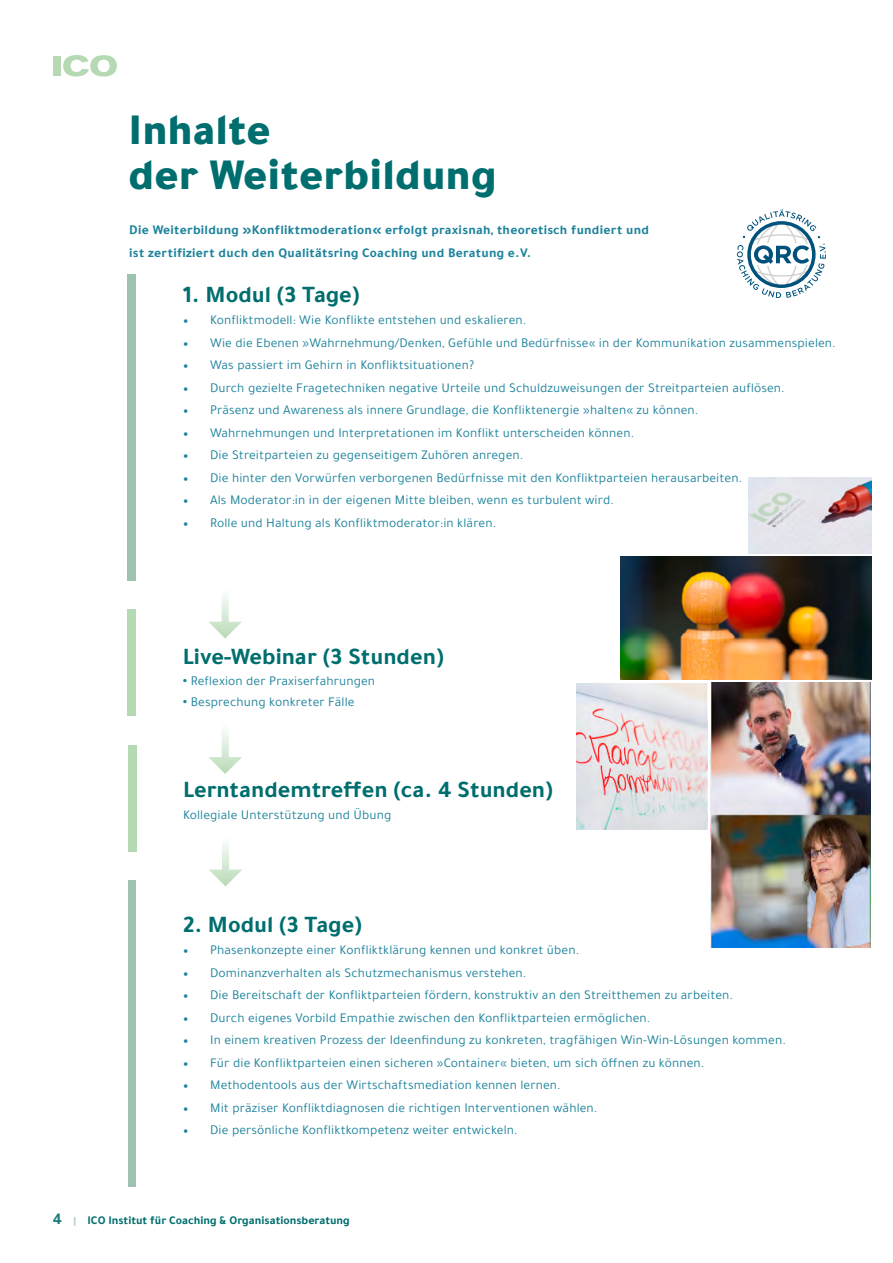
<style>
.page{position:relative;width:893px;height:1263px;background:#fff}
.page>*{position:absolute;margin:0;border:0;box-sizing:border-box;transform-origin:0 0}
.t1{font:900 45px/45px "Tajawal";color:#006e6e}
.t2{font:700 24px "Tajawal";color:#006e6e}
.t3{font:13.5px "Tajawal";letter-spacing:.01em;color:#1d839c}
.t4{font:700 13.5px/22.5px "Tajawal";letter-spacing:.02em;color:#1d839c}
.t5{font:700 12px "Tajawal";color:#006e6e}
.s1{font-family:"Minion Pro"}
.s2{font-weight:700}
.s3{font-size:16.5px;color:#1a7d7c}
.s4{font-size:10.5px;color:#a7c8b8}
</style>
<div class="page">
<div style="left:53px;top:56px;width:7px;height:20px;background:#b5d9b3"></div>
<svg style="left:63px;top:55px;width:54px;height:21px"></svg>
<img style="left:749px;top:478px;width:122px;height:76px">
<div style="left:128px;top:881px;width:8px;height:306px;background:#9ec2b0"></div>
<svg style="left:737px;top:210px;width:89px;height:88px"></svg>
<div style="left:128px;top:745px;width:8px;height:106px;background:#b5d9b3"></div>
<img style="left:710px;top:683px;width:160px;height:264px">
<img style="left:577px;top:684px;width:130px;height:146px">
<svg style="left:209px;top:595px;width:33px;height:43px"></svg>
<div style="left:128px;top:609px;width:8px;height:107px;background:#b5d9b3"></div>
<div style="left:127px;top:275px;width:9px;height:306px;background:#9ec2b0"></div>
<img style="left:621px;top:557px;width:250px;height:122px">
<svg style="left:209px;top:731px;width:33px;height:43px"></svg>
<svg style="left:209px;top:843px;width:33px;height:43px"></svg>
<h1 class="t1" style="left:129px;top:105px;width:370px">Inhalte<br>der Weiterbildung</h1>
<p class="t4" style="left:129px;top:218px;width:521px">Die Weiterbildung »Konfliktmoderation« erfolgt praxisnah, theoretisch fundiert und ist zertifiziert duch den Qualitätsring Coaching und Beratung e.V.</p>
<h2 class="t2" style="left:183px;top:276px;width:178px">1. Modul (3 Tage)</h2>
<p class="t3" style="left:183px;top:311px;width:345px"><span class="s1">•</span> Konfliktmodell: Wie Konflikte entstehen und eskalieren.</p>
<p class="t3" style="left:183px;top:333px;width:654px"><span class="s1">•</span> Wie die Ebenen »Wahrnehmung/Denken, Gefühle und Bedürfnisse« in der Kommunikation zusammenspielen.</p>
<p class="t3" style="left:183px;top:356px;width:293px"><span class="s1">•</span> Was passiert im Gehirn in Konfliktsituationen?</p>
<p class="t3" style="left:183px;top:378px;width:603px"><span class="s1">•</span> Durch gezielte Fragetechniken negative Urteile und Schuldzuweisungen der Streitparteien auflösen.</p>
<p class="t3" style="left:183px;top:401px;width:517px"><span class="s1">•</span> Präsenz und Awareness als innere Grundlage, die Konfliktenergie »halten« zu können.</p>
<p class="t3" style="left:183px;top:423px;width:453px"><span class="s1">•</span> Wahrnehmungen und Interpretationen im Konflikt unterscheiden können.</p>
<p class="t3" style="left:183px;top:446px;width:342px"><span class="s1">•</span> Die Streitparteien zu gegenseitigem Zuhören anregen.</p>
<p class="t3" style="left:183px;top:468px;width:561px"><span class="s1">•</span> Die hinter den Vorwürfen verborgenen Bedürfnisse mit den Konfliktparteien herausarbeiten.</p>
<p class="t3" style="left:183px;top:491px;width:432px"><span class="s1">•</span> Als Moderator:in in der eigenen Mitte bleiben, wenn es turbulent wird.</p>
<p class="t3" style="left:183px;top:513px;width:315px"><span class="s1">•</span> Rolle und Haltung als Konfliktmoderator:in klären.</p>
<h2 class="t2" style="left:183px;top:639px;width:262px">Live-Webinar (3 Stunden)</h2>
<p class="t3" style="left:183px;top:672px;width:194px"><span class="s2">•</span> Reflexion der Praxiserfahrungen</p>
<p class="t3" style="left:183px;top:693px;width:173px"><span class="s2">•</span> Besprechung konkreter Fälle</p>
<h2 class="t2" style="left:183px;top:771px;width:371px">Lerntandemtreffen (ca. 4 Stunden)</h2>
<p class="t3" style="left:183px;top:806px;width:210px">Kollegiale Unterstützung und Übung</p>
<h2 class="t2" style="left:183px;top:906px;width:180px">2. Modul (3 Tage)</h2>
<p class="t3" style="left:183px;top:941px;width:398px"><span class="s1">•</span> Phasenkonzepte einer Konfliktklärung kennen und konkret üben.</p>
<p class="t3" style="left:183px;top:963px;width:345px"><span class="s1">•</span> Dominanzverhalten als Schutzmechanismus verstehen.</p>
<p class="t3" style="left:183px;top:986px;width:551px"><span class="s1">•</span> Die Bereitschaft der Konfliktparteien fördern, konstruktiv an den Streitthemen zu arbeiten.</p>
<p class="t3" style="left:183px;top:1008px;width:469px"><span class="s1">•</span> Durch eigenes Vorbild Empathie zwischen den Konfliktparteien ermöglichen.</p>
<p class="t3" style="left:183px;top:1031px;width:604px"><span class="s1">•</span> In einem kreativen Prozess der Ideenfindung zu konkreten, tragfähigen Win-Win-Lösungen kommen.</p>
<p class="t3" style="left:183px;top:1053px;width:523px"><span class="s1">•</span> Für die Konfliktparteien einen sicheren »Container« bieten, um sich öffnen zu können.</p>
<p class="t3" style="left:183px;top:1076px;width:379px"><span class="s1">•</span> Methodentools aus der Wirtschaftsmediation kennen lernen.</p>
<p class="t3" style="left:183px;top:1098px;width:416px"><span class="s1">•</span> Mit präziser Konfliktdiagnosen die richtigen Interventionen wählen.</p>
<p class="t3" style="left:183px;top:1121px;width:336px"><span class="s1">•</span> Die persönliche Konfliktkompetenz weiter entwickeln.</p>
<p class="t5" style="left:53px;top:1211px;width:299px"><span class="s3">4</span> <span class="s4">|</span> ICO Institut für Coaching &amp; Organisationsberatung</p>
</div>
